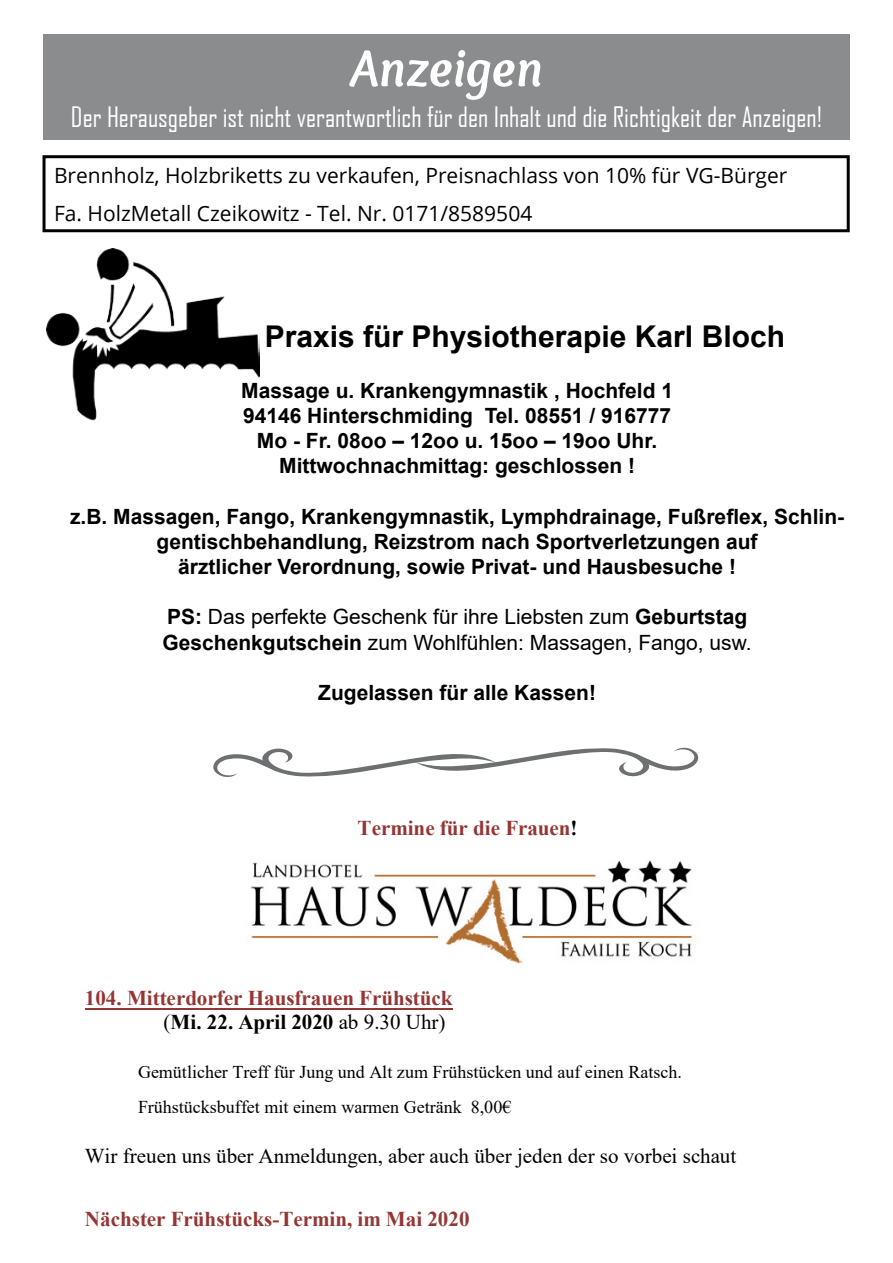
<style>
.page{position:relative;width:893px;height:1263px;background:#fff}
.page>*{position:absolute;margin:0;border:0;box-sizing:border-box;transform-origin:0 0}
.t1{font:italic 700 54px "Overlock";color:#fff}
.t2{font:700 30px "Arial";color:#000}
.t3{font:27px "Agency FB";color:#fff}
.t4{font:700 21px/25.2px "Arial";color:#000;text-align:center}
.t5{font:700 21px/23.7px "Times New Roman";color:#943634}
.t6{font:21px/38px "Open Sans";color:#000}
.t7{font:21px/25.2px "Arial";color:#000}
.t8{font:21px "Times New Roman";color:#000}
.t9{font:18px/34.5px "Times New Roman";color:#000}
.s1{font-weight:700}
.s2{color:#000}
.s3{font-weight:400;color:#000}
</style>
<div class="page">
<div style="left:43px;top:155px;width:807px;height:77px;border:3px solid #000"></div>
<div style="left:43px;top:34px;width:807px;height:105px;background:#8a8c8d"></div>
<img style="left:47px;top:248px;width:212px;height:173px">
<img style="left:251px;top:860px;width:441px;height:104px">
<hr style="left:85px;top:1007px;width:367px;height:2px;background:#943634">
<svg style="left:213px;top:748px;width:486px;height:29px"></svg>
<h1 class="t1" style="left:350px;top:36px;width:195px">Anzeigen</h1>
<p class="t3" style="left:71px;top:101px;width:753px">Der Herausgeber ist nicht verantwortlich für den Inhalt und die Richtigkeit der Anzeigen!</p>
<p class="t6" style="left:54px;top:156px;width:735px">Brennholz, Holzbriketts zu verkaufen, Preisnachlass von 10% für VG-Bürger<br>Fa. HolzMetall Czeikowitz - Tel. Nr. 0171/8589504</p>
<h2 class="t2" style="left:265px;top:316px;width:522px">Praxis für Physiotherapie Karl Bloch</h2>
<p class="t4" style="left:241px;top:378px;width:433px">Massage u. Krankengymnastik , Hochfeld 1<br>94146 Hinterschmiding Tel. 08551 / 916777<br>Mo - Fr. 08oo – 12oo u. 15oo – 19oo Uhr.<br>Mittwochnachmittag: geschlossen !</p>
<p class="t4" style="left:70px;top:504px;width:776px">z.B. Massagen, Fango, Krankengymnastik, Lymphdrainage, Fußreflex, Schlin&shy;gentischbehandlung, Reizstrom nach Sportverletzungen auf<br>ärztlicher Verordnung, sowie Privat- und Hausbesuche !</p>
<p class="t7" style="left:163px;top:604px;width:591px"><span class="s1">PS:</span> Das perfekte Geschenk für ihre Liebsten zum <span class="s1">Geburtstag<br>Geschenkgutschein</span> zum Wohlfühlen: Massagen, Fango, usw.</p>
<p class="t4" style="left:318px;top:680px;width:279px">Zugelassen für alle Kassen!</p>
<p class="t5" style="left:358px;top:815px;width:221px">Termine für die Frauen<span class="s2">!</span></p>
<p class="t5" style="left:164px;top:986px;width:290px;text-indent:-79px">104. Mitterdorfer Hausfrauen Frühstück <span class="s3">(</span><span class="s2">Mi. 22. April 2020</span> <span class="s3">ab 9.30 Uhr)</span></p>
<p class="t9" style="left:138px;top:1054px;width:545px">Gemütlicher Treff für Jung und Alt zum Frühstücken und auf einen Ratsch.<br>Frühstücksbuffet mit einem warmen Getränk 8,00€</p>
<p class="t8" style="left:85px;top:1141px;width:653px">Wir freuen uns über Anmeldungen, aber auch über jeden der so vorbei schaut</p>
<p class="t5" style="left:85px;top:1206px;width:386px">Nächster Frühstücks-Termin, im Mai 2020</p>
</div>
